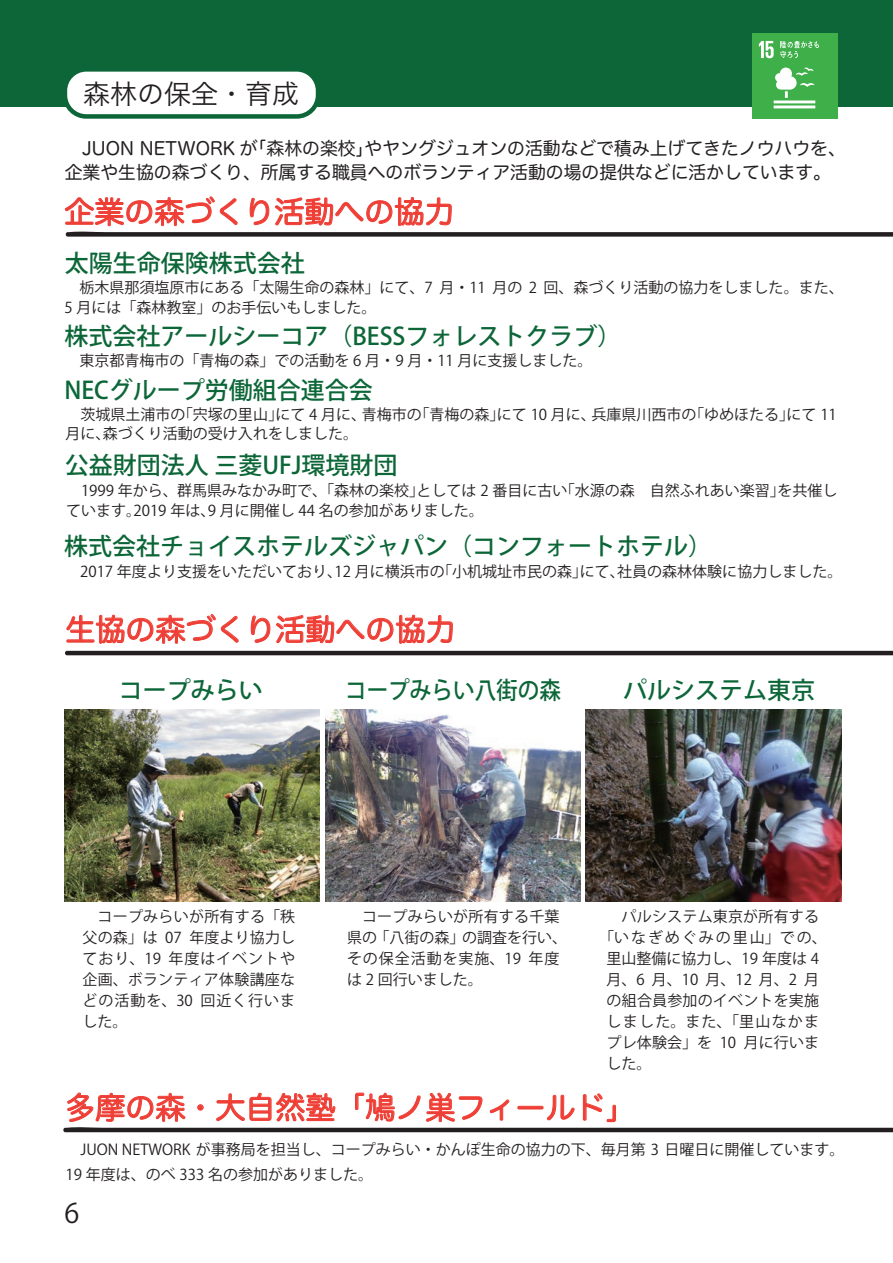
<style>
.page{position:relative;width:893px;height:1263px;background:#fff}
.page>*{position:absolute;margin:0;border:0;box-sizing:border-box;transform-origin:0 0}
.t1{font:30px "Hira Maru Pro W4";color:#ee3e35}
.t2{font:27px "Hira Kaku Pro N W3";color:#231f20}
.t3{font:27px "Koz Go Pro";color:#231f20}
.t4{font:500 24px "Koz Go Pro";color:#0c6638}
.t5{font:500 24px "Koz Go Pro";color:#0c6638;scale:.9 1}
.t6{font:18px/24px "Hira Maru Pro N W4";color:#231f20}
.t7{font:15px/21px "Koz Go Pro";color:#231f20}
.t8{font:15px "Koz Go Pro";letter-spacing:.13em;color:#231f20}
.t9{font:15px "Koz Go Pro";letter-spacing:.085em;color:#231f20}
</style>
<div class="page">
<div style="left:0;top:0;width:893px;height:106px;background:#0c6638"></div>
<div style="left:65px;top:69px;width:253px;height:47px;background:#fff;border-radius:21px"></div>
<div style="left:63px;top:67px;width:257px;height:52px;border:4px solid #0c6638;border-radius:21px"></div>
<svg style="left:65px;top:196px;width:828px;height:41px"></svg>
<img style="left:64px;top:710px;width:255px;height:191px">
<img style="left:586px;top:710px;width:255px;height:191px">
<svg style="left:63px;top:1092px;width:830px;height:41px"></svg>
<svg style="left:65px;top:614px;width:828px;height:41px"></svg>
<img style="left:325px;top:710px;width:255px;height:191px">
<div style="left:752px;top:34px;width:85px;height:85px;background:#3eaf49"></div>
<hr style="left:774px;top:100px;width:41px;height:3px;background:#fff">
<hr style="left:774px;top:106px;width:41px;height:2px;background:#fff">
<svg style="left:775px;top:68px;width:39px;height:30px"></svg>
<svg style="left:759px;top:41px;width:15px;height:17px"></svg>
<svg style="left:780px;top:41px;width:39px;height:17px"></svg>
<h2 class="t2" style="left:83px;top:69px;width:217px">森林の保全・育成</h2>
<p class="t6" style="left:65px;top:136px;width:782px">　JUON NETWORK が「森林の楽校」やヤングジュオンの活動などで積み上げてきたノウハウを、企業や生協の森づくり、所属する職員へのボランティア活動の場の提供などに活かしています。</p>
<h1 class="t1" style="left:64px;top:186px;width:391px">企業の森づくり活動への協力</h1>
<h3 class="t4" style="left:65px;top:248px;width:241px">太陽生命保険株式会社</h3>
<p class="t7" style="left:65px;top:278px;width:781px;line-height:19.5px">　栃木県那須塩原市にある「太陽生命の森林」にて、7 月・11 月の 2 回、森づくり活動の協力をしました。また、<br>5 月には「森林教室」のお手伝いもしました。</p>
<h3 class="t4" style="left:64px;top:321px;width:559px">株式会社アールシーコア（BESSフォレストクラブ）</h3>
<h3 class="t4" style="left:64px;top:375px;width:310px">NECグループ労働組合連合会</h3>
<p class="t7" style="left:65px;top:405px;width:773px;line-height:19.5px">　茨城県土浦市の「宍塚の里山」にて 4 月に、青梅市の「青梅の森」にて 10 月に、兵庫県川西市の「ゆめほたる」にて 11月に、森づくり活動の受け入れをしました。</p>
<p class="t7" style="left:65px;top:350px;width:530px">　東京都青梅市の「青梅の森」での活動を 6 月・9 月・11 月に支援しました。</p>
<h3 class="t4" style="left:65px;top:450px;width:358px">公益財団法人 三菱UFJ環境財団　</h3>
<p class="t7" style="left:66px;top:481px;width:773px;line-height:19.5px">　1999 年から、群馬県みなかみ町で、「森林の楽校」としては 2 番目に古い「水源の森　自然ふれあい楽習」を共催しています。2019 年は、9 月に開催し 44 名の参加がありました。</p>
<h3 class="t4" style="left:64px;top:531px;width:650px">株式会社チョイスホテルズジャパン（コンフォートホテル）</h3>
<p class="t7" style="left:65px;top:561px;width:779px">　2017 年度より支援をいただいており、12 月に横浜市の「小机城址市民の森」にて、社員の森林体験に協力しました。</p>
<h1 class="t1" style="left:65px;top:603px;width:392px">生協の森づくり活動への協力</h1>
<h3 class="t4" style="left:119px;top:675px;width:145px">コープみらい</h3>
<h3 class="t5" style="left:345px;top:675px;width:242px">コープみらい八街の森</h3>
<h3 class="t4" style="left:623px;top:675px;width:193px">パルシステム東京</h3>
<p class="t7" style="left:83px;top:906px;width:214px;text-align:justify">　コープみらいが所有する「秩父の森」は 07 年度より協力しており、19 年度はイベントや企画、ボランティア体験講座などの活動を、30 回近く行いました。</p>
<p class="t7" style="left:347px;top:906px;width:222px">　コープみらいが所有する千葉県の「八街の森」の調査を行い、その保全活動を実施、19 年度は 2 回行いました。</p>
<p class="t7" style="left:607px;top:906px;width:214px">　パルシステム東京が所有する</p>
<p class="t8" style="left:599px;top:927px;width:229px">「いなぎめぐみの里山」での、</p>
<p class="t7" style="left:607px;top:948px;width:214px">里山整備に協力し、19 年度は 4</p>
<p class="t7" style="left:607px;top:969px;width:214px">月、6 月、10 月、12 月、2 月</p>
<p class="t7" style="left:607px;top:990px;width:214px">の組合員参加のイベントを実施</p>
<p class="t9" style="left:607px;top:1011px;width:214px">しました。また、「里山なかま</p>
<p class="t7" style="left:607px;top:1032px;width:214px">プレ体験会」を 10 月に行いま</p>
<p class="t7" style="left:607px;top:1053px;width:46px">した。</p>
<h1 class="t1" style="left:65px;top:1081px;width:572px">多摩の森・大自然塾「鳩ノ巣フィールド」</h1>
<p class="t7" style="left:65px;top:1137px;width:780px;line-height:25.5px">　JUON NETWORK が事務局を担当し、コープみらい・かんぽ生命の協力の下、毎月第 3 日曜日に開催しています。<br>19 年度は、のべ 333 名の参加がありました。</p>
<h2 class="t3" style="left:65px;top:1195px;width:16px">6</h2>
</div>
